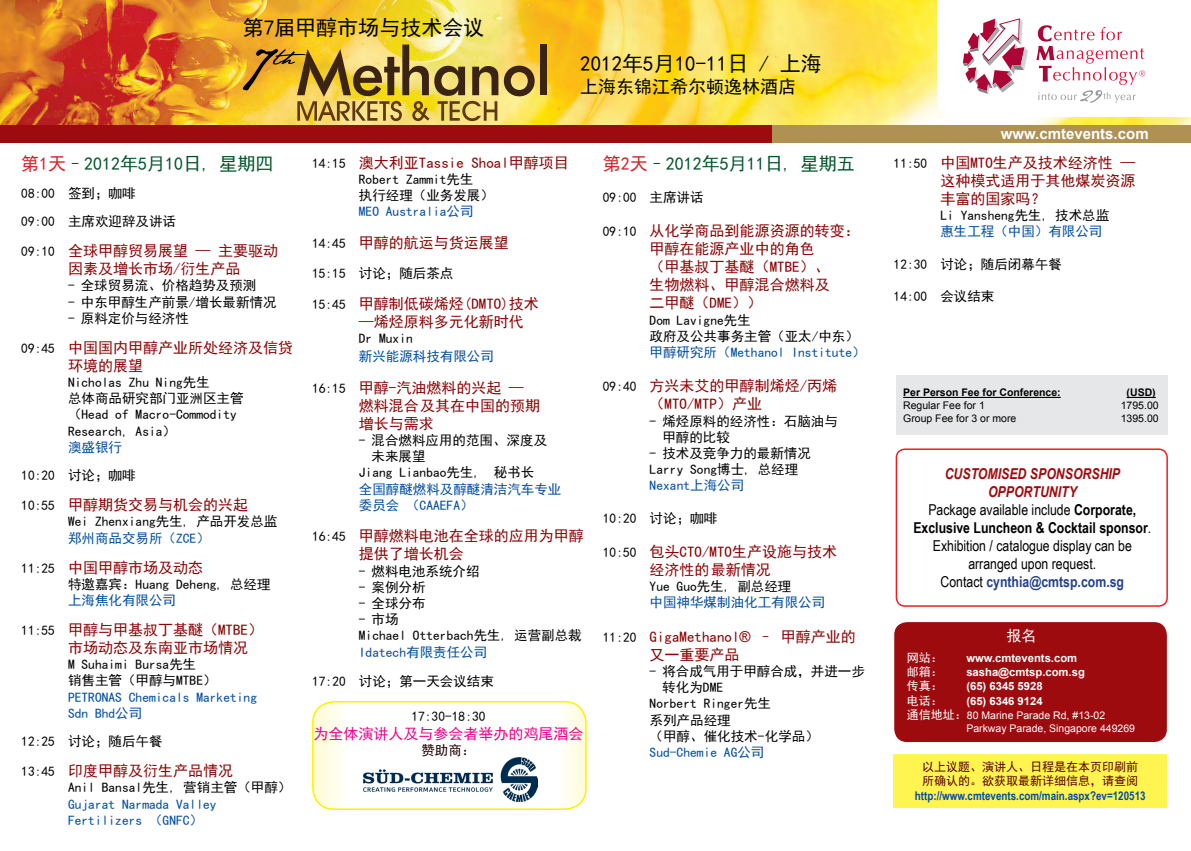
<style>
.page{position:relative;width:1191px;height:851px;background:#fff}
.page>*{position:absolute;margin:0;border:0;box-sizing:border-box;transform-origin:0 0}
.t1{font:21px "Sim Hei";color:#000}
.t2{font:18px "Sim Hei";color:#005629}
.t3{font:18px "Sim Hei";color:#000}
.t4{font:15px/18px "Sim Hei";color:#8b0304}
.t5{font:15px/18px "Arial Narrow";color:#000;text-align:center}
.t6{font:15px "Sim Hei";color:#ec008c}
.t7{font:700 15px "Arial";color:#fff}
.t8{font:15px "Sim Hei";color:#fff}
.t9{font:13.5px/16.2px "Sim Hei";color:#000}
.t10{font:13.5px/16.2px "Sim Hei";color:#034ea2}
.t11{font:13.5px "Sim Hei";color:#1f0000}
.t12{font:700 12px "Arial Narrow";color:#034ea2}
.t13{font:12px/14.4px "Sim Hei";color:#540000}
.t14{font:12px "Sim Hei";color:#fff}
.t15{font:700 11.25px "Arial";color:#fff}
.t16{font:10.5px/12.6px "Arial";color:#fff}
.t17{font:10.5px "Arial";color:#000}
.t18{font:700 10.5px "Arial";color:#000}
.s1{color:#d2232a}
.s2{font-size:13.5px;color:#000}
.s3{font-family:"Arial"}
.s4{font-weight:700;font-style:italic;color:#9e0b0f}
.s5{font-weight:700}
.s6{font-weight:700;color:#25408f}
.s7{font-family:"Sim Hei";font-size:12px}
</style>
<div class="page">
<img style="left:0;top:0;width:1191px;height:126px">
<div style="left:896px;top:375px;width:271px;height:60px;background:#e6e7e8"></div>
<div style="left:0;top:126px;width:916px;height:17px;background:#9e0b0f"></div>
<div style="left:772px;top:126px;width:419px;height:17px;background:#ae9153"></div>
<svg style="left:937px;top:0;width:254px;height:117px"></svg>
<svg style="left:504px;top:66px;width:30px;height:30px"></svg>
<div style="left:540px;top:45px;width:7px;height:50px;background:#3c2415"></div>
<img style="left:243px;top:45px;width:255px;height:76px">
<svg style="left:313px;top:701px;width:273px;height:108px"></svg>
<div style="left:312px;top:701px;width:274px;height:108px;border:2px solid #fff200;border-radius:21px"></div>
<img style="left:363px;top:757px;width:174px;height:43px">
<div style="left:893px;top:754px;width:273px;height:54px;background:#fff450"></div>
<div style="left:894px;top:622px;width:272px;height:120px;background:#9e0b0f;border-radius:13px"></div>
<hr style="left:903px;top:397px;width:157px;height:1px;background:#000">
<svg style="left:1126px;top:397px;width:29px;height:1px"></svg>
<div style="left:895px;top:448px;width:272px;height:158px;border:2px solid #ed1d24;border-radius:9px"></div>
<h1 class="t1" style="left:243px;top:17px;width:243px">第7届甲醇市场与技术会议</h1>
<h1 class="t1" style="left:580px;top:53px;width:243px">2012年5月10-11日 / 上海</h1>
<h2 class="t3" style="left:580px;top:77px;width:217px">上海东锦江希尔顿逸林酒店</h2>
<h2 class="t2" style="left:21px;top:154px;width:254px"><span class="s1">第1天</span>–2012年5月10日, 星期四</h2>
<p class="t9" style="left:21px;top:179px;width:156px;line-height:28.2px">08:00 签到；咖啡<br>09:00 主席欢迎辞及讲话</p>
<p class="t4" style="left:68px;top:242px;width:211px;text-indent:-47px"><span class="s2">09:10</span> 全球甲醇贸易展望 — 主要驱动因素及增长市场/衍生产品</p>
<p class="t9" style="left:68px;top:277px;width:190px">- 全球贸易流、价格趋势及预测</p>
<p class="t9" style="left:68px;top:294px;width:210px">- 中东甲醇生产前景/增长最新情况</p>
<p class="t9" style="left:68px;top:310px;width:122px">- 原料定价与经济性</p>
<p class="t4" style="left:68px;top:338px;width:226px;text-indent:-47px"><span class="s2">09:45</span> 中国国内甲醇产业所处经济及信贷环境的展望</p>
<p class="t9" style="left:68px;top:374px;width:177px">Nicholas Zhu Ning先生<br>总体商品研究部门亚洲区主管（Head of Macro-Commodity<br>Research, Asia）</p>
<p class="t10" style="left:68px;top:439px;width:55px">澳盛银行</p>
<p class="t9" style="left:21px;top:467px;width:116px">10:20 讨论；咖啡</p>
<p class="t4" style="left:21px;top:496px;width:228px"><span class="s2">10:55</span> 甲醇期货交易与机会的兴起</p>
<p class="t9" style="left:68px;top:513px;width:211px">Wei Zhenxiang先生, 产品开发总监</p>
<p class="t10" style="left:68px;top:529px;width:143px">郑州商品交易所（ZCE）</p>
<p class="t4" style="left:21px;top:558px;width:183px"><span class="s2">11:25</span> 中国甲醇市场及动态</p>
<p class="t9" style="left:68px;top:576px;width:204px">特邀嘉宾：Huang Deheng, 总经理</p>
<p class="t10" style="left:68px;top:592px;width:109px">上海焦化有限公司</p>
<p class="t4" style="left:68px;top:620px;width:197px;text-indent:-47px"><span class="s2">11:55</span> 甲醇与甲基叔丁基醚（MTBE）市场动态及东南亚市场情况</p>
<p class="t9" style="left:68px;top:656px;width:150px">M Suhaimi Bursa先生<br>销售主管（甲醇与MTBE）</p>
<p class="t10" style="left:68px;top:688px;width:190px">PETRONAS Chemicals Marketing<br>Sdn Bhd公司</p>
<p class="t9" style="left:21px;top:733px;width:143px">12:25 讨论；随后午餐</p>
<p class="t4" style="left:21px;top:761px;width:213px"><span class="s2">13:45</span> 印度甲醇及衍生产品情况</p>
<p class="t9" style="left:68px;top:779px;width:225px">Anil Bansal先生, 营销主管（甲醇）</p>
<p class="t10" style="left:68px;top:795px;width:150px">Gujarat Narmada Valley<br>Fertilizers （GNFC）</p>
<p class="t4" style="left:312px;top:153px;width:258px"><span class="s2">14:15</span> 澳大利亚Tassie Shoal甲醇项目</p>
<p class="t9" style="left:359px;top:171px;width:136px">Robert Zammit先生<br>执行经理（业务发展）</p>
<p class="t10" style="left:359px;top:203px;width:116px">MEO Australia公司</p>
<p class="t4" style="left:312px;top:233px;width:198px"><span class="s2">14:45</span> 甲醇的航运与货运展望</p>
<p class="t9" style="left:312px;top:264px;width:143px">15:15 讨论；随后茶点</p>
<p class="t4" style="left:359px;top:295px;width:182px;text-indent:-47px"><span class="s2">15:45</span> 甲醇制低碳烯烃(DMTO)技术—烯烃原料多元化新时代</p>
<p class="t9" style="left:359px;top:330px;width:55px">Dr Muxin</p>
<p class="t10" style="left:359px;top:348px;width:136px">新兴能源科技有限公司</p>
<p class="t4" style="left:359px;top:378px;width:183px;text-indent:-47px"><span class="s2">16:15</span> 甲醇-汽油燃料的兴起 —燃料混合及其在中国的预期增长与需求</p>
<p class="t9" style="left:359px;top:432px;width:190px">- 混合燃料应用的范围、深度及</p>
<p class="t9" style="left:371px;top:448px;width:55px">未来展望</p>
<p class="t9" style="left:359px;top:464px;width:177px">Jiang Lianbao先生, 秘书长</p>
<p class="t10" style="left:359px;top:480px;width:204px">全国醇醚燃料及醇醚清洁汽车专业委员会 （CAAEFA）</p>
<p class="t4" style="left:359px;top:527px;width:227px;text-indent:-47px"><span class="s2">16:45</span> 甲醇燃料电池在全球的应用为甲醇提供了增长机会</p>
<p class="t9" style="left:359px;top:562px;width:122px">- 燃料电池系统介绍</p>
<p class="t9" style="left:359px;top:579px;width:68px">- 案例分析</p>
<p class="t9" style="left:359px;top:595px;width:68px">- 全球分布</p>
<p class="t9" style="left:359px;top:611px;width:224px">- 市场<br>Michael Otterbach先生, 运营副总裁</p>
<p class="t10" style="left:359px;top:643px;width:130px">Idatech有限责任公司</p>
<p class="t9" style="left:312px;top:673px;width:183px">17:20 讨论；第一天会议结束</p>
<p class="t9" style="left:411px;top:707px;width:76px">17:30-18:30</p>
<p class="t6" style="left:313px;top:725px;width:271px">为全体演讲人及与参会者举办的鸡尾酒会</p>
<p class="t11" style="left:421px;top:743px;width:55px">赞助商：</p>
<h2 class="t2" style="left:603px;top:154px;width:254px"><span class="s1">第2天</span>–2012年5月11日, 星期五</h2>
<p class="t9" style="left:603px;top:189px;width:102px">09:00 主席讲话</p>
<p class="t4" style="left:649px;top:222px;width:211px;text-indent:-47px"><span class="s2">09:10</span> 从化学商品到能源资源的转变：甲醇在能源产业中的角色<br>（甲基叔丁基醚（MTBE）、<br>生物燃料、甲醇混合燃料及<br>二甲醚（DME））</p>
<p class="t9" style="left:649px;top:312px;width:211px">Dom Lavigne先生<br>政府及公共事务主管（亚太/中东）</p>
<p class="t10" style="left:649px;top:344px;width:217px">甲醇研究所（Methanol Institute）</p>
<p class="t4" style="left:649px;top:377px;width:189px;text-indent:-47px"><span class="s2">09:40</span> 方兴未艾的甲醇制烯烃/丙烯（MTO/MTP）产业</p>
<p class="t9" style="left:662px;top:412px;width:177px;text-indent:-13px">- 烯烃原料的经济性：石脑油与甲醇的比较</p>
<p class="t9" style="left:649px;top:445px;width:163px">- 技术及竞争力的最新情况<br>Larry Song博士, 总经理</p>
<p class="t10" style="left:649px;top:477px;width:96px">Nexant上海公司</p>
<p class="t9" style="left:603px;top:510px;width:116px">10:20 讨论；咖啡</p>
<p class="t4" style="left:649px;top:542px;width:189px;text-indent:-47px"><span class="s2">10:50</span> 包头CTO/MTO生产设施与技术经济性的最新情况</p>
<p class="t9" style="left:649px;top:578px;width:143px">Yue Guo先生, 副总经理</p>
<p class="t10" style="left:649px;top:594px;width:177px">中国神华煤制油化工有限公司</p>
<p class="t4" style="left:649px;top:627px;width:208px;text-indent:-47px"><span class="s2">11:20</span> GigaMethanol<span class="s3">®</span> – 甲醇产业的又一重要产品</p>
<p class="t9" style="left:649px;top:663px;width:217px">- 将合成气用于甲醇合成，并进一步</p>
<p class="t9" style="left:662px;top:679px;width:62px">转化为DME</p>
<p class="t9" style="left:649px;top:695px;width:123px">Norbert Ringer先生</p>
<p class="t9" style="left:649px;top:711px;width:82px">系列产品经理</p>
<p class="t9" style="left:649px;top:727px;width:171px">（甲醇、催化技术-化学品）</p>
<p class="t10" style="left:649px;top:744px;width:116px">Sud-Chemie AG公司</p>
<p class="t7" style="left:1000px;top:123px;width:149px">www.cmtevents.com</p>
<p class="t4" style="left:940px;top:153px;width:196px;text-align:justify;text-indent:-47px"><span class="s2">11:50</span> 中国MTO生产及技术经济性 —这种模式适用于其他煤炭资源丰富的国家吗？</p>
<p class="t9" style="left:940px;top:207px;width:170px">Li Yansheng先生, 技术总监</p>
<p class="t10" style="left:940px;top:223px;width:163px">惠生工程（中国）有限公司</p>
<p class="t9" style="left:893px;top:255px;width:170px">12:30 讨论；随后闭幕午餐</p>
<p class="t9" style="left:893px;top:288px;width:102px">14:00 会议结束</p>
<p class="t18" style="left:903px;top:385px;width:159px">Per Person Fee for Conference:</p>
<p class="t18" style="left:1126px;top:385px;width:31px">(USD)</p>
<p class="t17" style="left:903px;top:398px;width:83px">Regular Fee for 1</p>
<p class="t17" style="left:1120px;top:398px;width:39px">1795.00</p>
<p class="t17" style="left:903px;top:411px;width:115px">Group Fee for 3 or more</p>
<p class="t17" style="left:1120px;top:411px;width:39px">1395.00</p>
<p class="t5" style="left:913px;top:464px;width:239px"><span class="s4">CUSTOMISED SPONSORSHIP<br>OPPORTUNITY<br></span>Package available include <span class="s5">Corporate,<br>Exclusive Luncheon &amp; Cocktail sponsor</span>.<br>Exhibition / catalogue display can be arranged upon request.<br>Contact <span class="s6">cynthia@cmtsp.com.sg</span></p>
<p class="t8" style="left:1006px;top:628px;width:31px">报名</p>
<p class="t14" style="left:906px;top:651px;width:37px">网站：</p>
<p class="t15" style="left:966px;top:650px;width:112px">www.cmtevents.com</p>
<p class="t14" style="left:906px;top:665px;width:37px">邮箱：</p>
<p class="t15" style="left:966px;top:664px;width:120px">sasha@cmtsp.com.sg</p>
<p class="t14" style="left:906px;top:680px;width:37px">传真：</p>
<p class="t15" style="left:966px;top:679px;width:78px">(65) 6345 5928</p>
<p class="t14" style="left:906px;top:694px;width:37px">电话：</p>
<p class="t15" style="left:966px;top:693px;width:78px">(65) 6346 9124</p>
<p class="t16" style="left:966px;top:709px;width:170px;text-indent:-60px"><span class="s7">通信地址：</span>80 Marine Parade Rd, #13-02<br>Parkway Parade, Singapore 449269</p>
<p class="t13" style="left:922px;top:759px;width:217px">以上议题、演讲人、日程是在本页印刷前所确认的。欲获取最新详细信息，请查阅</p>
<p class="t12" style="left:915px;top:786px;width:232px">http://www.cmtevents.com/main.aspx?ev=120513</p>
</div>
